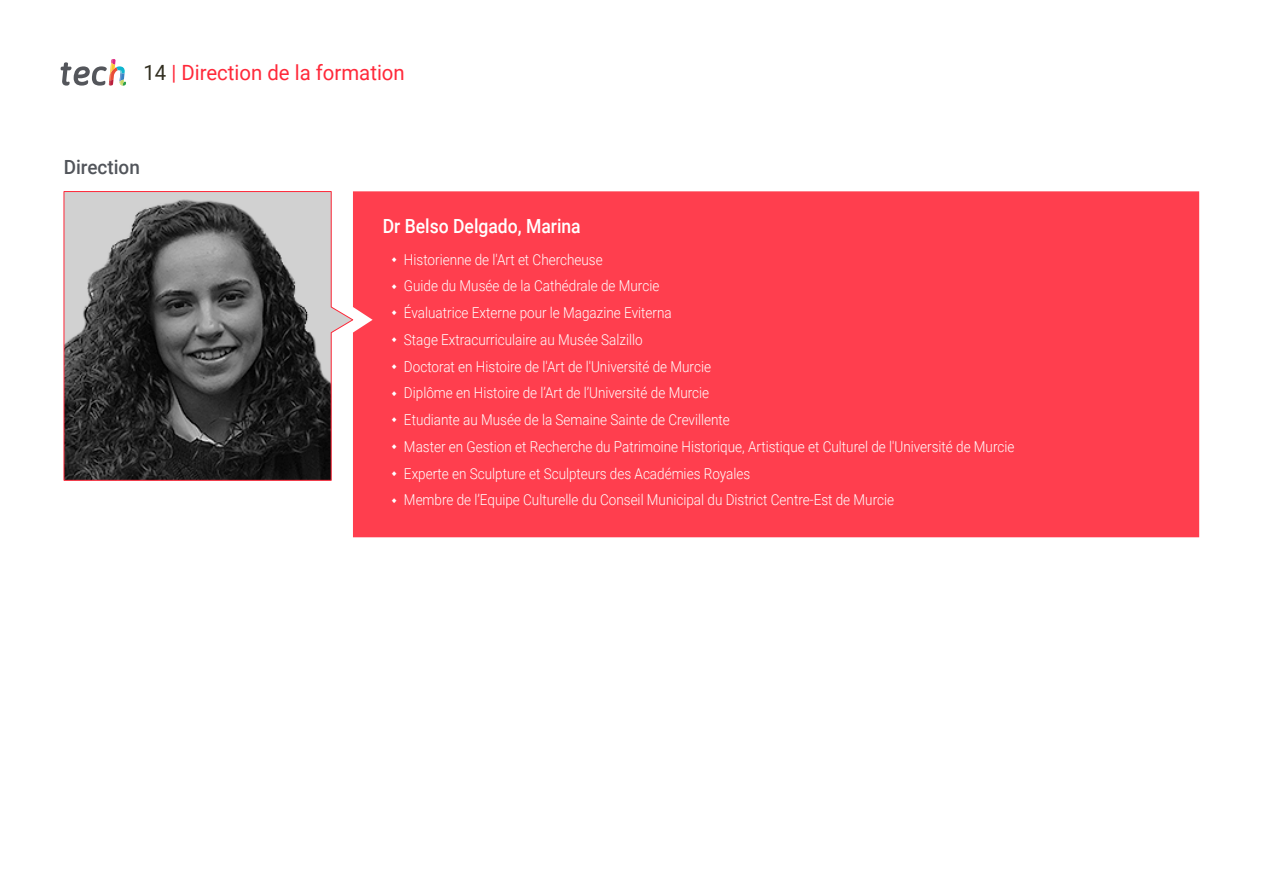
<style>
.page{position:relative;width:1263px;height:893px;background:#fff}
.page>*{position:absolute;margin:0;border:0;box-sizing:border-box;transform-origin:0 0}
.t1{font:21px "Roboto";color:#ff293a}
.t2{font:500 19.5px "Roboto";color:#fff;scale:.9 1}
.t3{font:500 19.5px "Roboto";color:#52555b}
.t4{font:300 15px/26.7px "Roboto";color:#fff;scale:.9 1}
.s1{color:#312e20}
</style>
<div class="page">
<svg style="left:61px;top:59px;width:65px;height:27px"></svg>
<div style="left:353px;top:191px;width:846px;height:346px;background:#ff3e4e"></div>
<svg style="left:64px;top:191px;width:289px;height:290px;background:#666363"></svg>
<svg style="left:392px;top:257px;width:5px;height:5px"></svg>
<svg style="left:392px;top:284px;width:5px;height:5px"></svg>
<svg style="left:392px;top:310px;width:5px;height:5px"></svg>
<svg style="left:392px;top:337px;width:5px;height:5px"></svg>
<svg style="left:392px;top:364px;width:5px;height:5px"></svg>
<svg style="left:392px;top:391px;width:5px;height:5px"></svg>
<svg style="left:392px;top:417px;width:5px;height:5px"></svg>
<svg style="left:392px;top:444px;width:5px;height:5px"></svg>
<svg style="left:392px;top:471px;width:5px;height:5px"></svg>
<svg style="left:392px;top:498px;width:5px;height:5px"></svg>
<h1 class="t1" style="left:144px;top:57px;width:263px"><span class="s1">14</span> | Direction de la formation</h1>
<h2 class="t3" style="left:64px;top:154px;width:78px">Direction</h2>
<h2 class="t2" style="left:383px;top:212px;width:222px">Dr Belso Delgado, Marina</h2>
<p class="t4" style="left:404px;top:245px;width:680px">Historienne de l'Art et Chercheuse<br>Guide du Musée de la Cathédrale de Murcie<br>Évaluatrice Externe pour le Magazine Eviterna<br>Stage Extracurriculaire au Musée Salzillo<br>Doctorat en Histoire de l'Art de l'Université de Murcie<br>Diplôme en Histoire de l’Art de l’Université de Murcie<br>Etudiante au Musée de la Semaine Sainte de Crevillente<br>Master en Gestion et Recherche du Patrimoine Historique, Artistique et Culturel de l'Université de Murcie Experte en Sculpture et Sculpteurs des Académies Royales<br>Membre de l’Equipe Culturelle du Conseil Municipal du District Centre-Est de Murcie</p>
</div>
